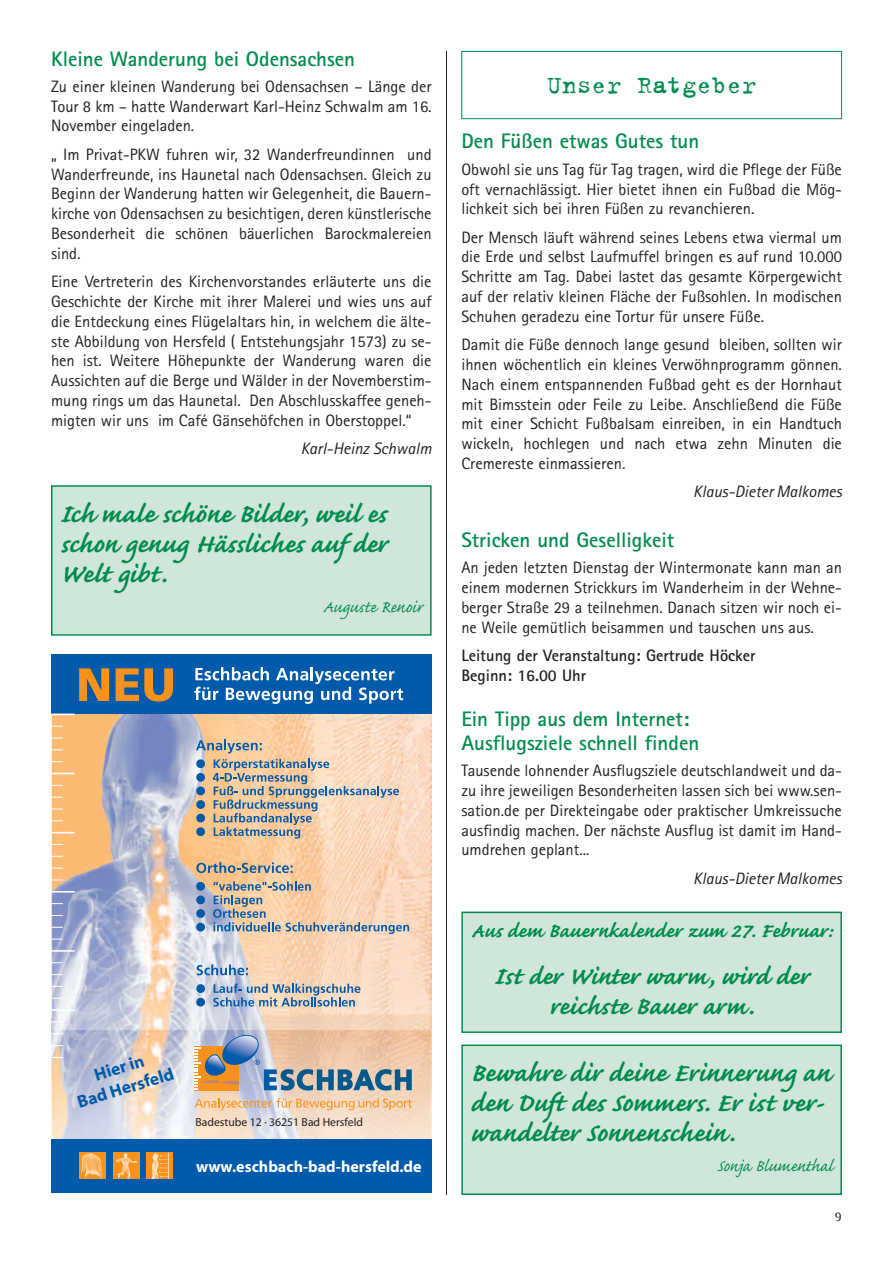
<style>
.page{position:relative;width:893px;height:1263px;background:#fff}
.page>*{position:absolute;margin:0;border:0;box-sizing:border-box;transform-origin:0 0}
.t1{font:700 33px/30px "Caflisch Script";letter-spacing:-.005em;color:#008c4e}
.t2{font:700 31.5px/30px "Caflisch Script";color:#008c4e;text-align:center}
.t3{font:27px "Trixie";color:#008c4e}
.t4{font:700 25.5px "Caflisch Script";color:#008c4e}
.t5{font:700 21px/24px "Rotis Sans Serif";color:#008c4e}
.t6{font:21px "Caflisch Script";color:#008c4e}
.t7{font:700 17.55px/21px "Myriad";color:#015aaa;text-align:center}
.t8{font:16.5px/19.8px "Rotis Sans Serif";color:#231f20;text-align:justify}
.t9{font:italic 16.5px "Rotis Sans Serif";color:#231f20}
.t10{font:700 16.5px/19.8px "Rotis Sans Serif";color:#231f20}
.t11{font:700 16.05px "Myriad";color:#fff}
.t12{font:13.5px "Rotis Semi Serif";color:#231f20}
.t13{font:11.7px "Myriad";color:#231f20}
</style>
<div class="page">
<hr style="left:446px;top:51px;width:1px;height:1144px;background:#231f20">
<div style="left:461px;top:51px;width:381px;height:68px;border:1px solid #008c4e"></div>
<img style="left:384px;top:1030px;width:47px;height:110px">
<img style="left:51px;top:1019px;width:333px;height:121px">
<img style="left:52px;top:714px;width:379px;height:316px">
<div style="left:51px;top:655px;width:381px;height:59px;background:#015aaa"></div>
<div style="left:51px;top:1140px;width:381px;height:53px;background:#015aaa"></div>
<hr style="left:51px;top:713px;width:24px;height:2px;background:#fff">
<svg style="left:52px;top:773px;width:23px;height:1px"></svg>
<svg style="left:51px;top:726px;width:12px;height:1px"></svg>
<svg style="left:51px;top:738px;width:12px;height:1px"></svg>
<svg style="left:51px;top:749px;width:12px;height:1px"></svg>
<svg style="left:52px;top:832px;width:23px;height:1px"></svg>
<svg style="left:51px;top:797px;width:12px;height:1px"></svg>
<svg style="left:51px;top:808px;width:12px;height:1px"></svg>
<svg style="left:51px;top:820px;width:12px;height:1px"></svg>
<svg style="left:52px;top:891px;width:23px;height:1px"></svg>
<svg style="left:51px;top:868px;width:12px;height:1px"></svg>
<svg style="left:51px;top:879px;width:12px;height:1px"></svg>
<hr style="left:51px;top:950px;width:24px;height:2px;background:#fff">
<svg style="left:51px;top:939px;width:12px;height:1px"></svg>
<hr style="left:51px;top:1009px;width:24px;height:2px;background:#fff">
<svg style="left:51px;top:1021px;width:12px;height:1px"></svg>
<svg style="left:51px;top:1033px;width:12px;height:1px"></svg>
<svg style="left:51px;top:1045px;width:12px;height:1px"></svg>
<svg style="left:51px;top:1057px;width:12px;height:1px"></svg>
<svg style="left:79px;top:668px;width:30px;height:33px"></svg>
<svg style="left:116px;top:668px;width:57px;height:33px"></svg>
<div style="left:194px;top:1046px;width:45px;height:45px;background:#f7931d"></div>
<img style="left:264px;top:1069px;width:13px;height:21px">
<img style="left:281px;top:1069px;width:14px;height:21px">
<img style="left:297px;top:1069px;width:16px;height:21px">
<img style="left:317px;top:1069px;width:17px;height:21px">
<img style="left:338px;top:1069px;width:54px;height:21px">
<img style="left:395px;top:1069px;width:17px;height:21px">
<svg style="left:195px;top:1098px;width:217px;height:12px;background:#edc7a0"></svg>
<svg style="left:194px;top:1033px;width:69px;height:56px"></svg>
<svg style="left:196px;top:740px;width:66px;height:13px"></svg>
<svg style="left:196px;top:759px;width:9px;height:77px"></svg>
<svg style="left:213px;top:759px;width:186px;height:80px;background:#d2bfad"></svg>
<svg style="left:196px;top:862px;width:97px;height:11px"></svg>
<svg style="left:196px;top:882px;width:9px;height:49px"></svg>
<svg style="left:213px;top:881px;width:196px;height:53px;background:#d6c1b0"></svg>
<svg style="left:197px;top:964px;width:51px;height:11px"></svg>
<svg style="left:196px;top:984px;width:9px;height:22px"></svg>
<svg style="left:213px;top:983px;width:147px;height:23px;background:#a8b2be"></svg>
<img style="left:146px;top:1152px;width:27px;height:27px">
<div style="left:113px;top:1152px;width:27px;height:27px;background:#f7931d"></div>
<img style="left:116px;top:1153px;width:21px;height:26px">
<img style="left:79px;top:1152px;width:27px;height:27px">
<svg style="left:194px;top:667px;width:209px;height:37px"></svg>
<div style="left:463px;top:1046px;width:377px;height:147px;background:#d1e6da"></div>
<div style="left:461px;top:1044px;width:381px;height:151px;border:2px solid #008c4e"></div>
<div style="left:53px;top:487px;width:377px;height:147px;background:#d1e6da"></div>
<div style="left:51px;top:485px;width:381px;height:151px;border:2px solid #008c4e"></div>
<div style="left:463px;top:913px;width:377px;height:118px;background:#d1e6da"></div>
<div style="left:461px;top:911px;width:381px;height:122px;border:2px solid #008c4e"></div>
<p class="t5" style="left:51px;top:49px;width:306px">Kleine Wanderung bei Odensachsen</p>
<p class="t8" style="left:51px;top:78px;width:382px">Zu einer kleinen Wanderung bei Odensachsen – Länge der Tour 8 km – hatte Wanderwart Karl-Heinz Schwalm am 16.<br>November eingeladen.</p>
<p class="t8" style="left:51px;top:146px;width:382px">„ Im Privat-PKW fuhren wir, 32 Wanderfreundinnen und Wanderfreunde, ins Haunetal nach Odensachsen. Gleich zu Beginn der Wanderung hatten wir Gelegenheit, die Bauern&shy;kirche von Odensachsen zu besichtigen, deren künstlerische Besonderheit die schönen bäuerlichen Barockmalereien sind.</p>
<p class="t8" style="left:51px;top:273px;width:382px">Eine Vertreterin des Kirchenvorstandes erläuterte uns die Geschichte der Kirche mit ihrer Malerei und wies uns auf die Entdeckung eines Flügelaltars hin, in welchem die älte&shy;ste Abbildung von Hersfeld ( Entstehungsjahr 1573) zu se&shy;hen ist. Weitere Höhepunkte der Wanderung waren die Aussichten auf die Berge und Wälder in der Novemberstim&shy;mung rings um das Haunetal. Den Abschlusskaffee geneh&shy;migten wir uns im Café Gänsehöfchen in Oberstoppel.“</p>
<p class="t9" style="left:301px;top:443px;width:132px">Karl-Heinz Schwalm</p>
<h1 class="t1" style="left:60px;top:496px;width:329px;text-align:justify">Ich male schöne Bilder, weil es schon genug Hässliches auf der Welt gibt.</h1>
<p class="t6" style="left:323px;top:593px;width:101px">Auguste Renoir</p>
<p class="t7" style="left:69px;top:1073px;width:101px;rotate:-17deg">Hier in<br>Bad Hersfeld</p>
<p class="t13" style="left:196px;top:1117px;width:169px">Badestube 12 · 36251 Bad Hersfeld</p>
<p class="t11" style="left:196px;top:1161px;width:227px">www.eschbach-bad-hersfeld.de</p>
<h3 class="t3" style="left:547px;top:68px;width:211px">Unser Ratgeber</h3>
<p class="t5" style="left:461px;top:131px;width:239px">Den Füßen etwas Gutes tun</p>
<p class="t8" style="left:461px;top:161px;width:382px">Obwohl sie uns Tag für Tag tragen, wird die Pflege der Füße oft vernachlässigt. Hier bietet ihnen ein Fußbad die Mög&shy;lichkeit sich bei ihren Füßen zu revanchieren.</p>
<p class="t8" style="left:461px;top:229px;width:382px">Der Mensch läuft während seines Lebens etwa viermal um die Erde und selbst Laufmuffel bringen es auf rund 10.000<br>Schritte am Tag. Dabei lastet das gesamte Körpergewicht auf der relativ kleinen Fläche der Fußsohlen. In modischen Schuhen geradezu eine Tortur für unsere Füße.</p>
<p class="t8" style="left:461px;top:336px;width:382px">Damit die Füße dennoch lange gesund bleiben, sollten wir ihnen wöchentlich ein kleines Verwöhnprogramm gönnen.<br>Nach einem entspannenden Fußbad geht es der Hornhaut mit Bimsstein oder Feile zu Leibe. Anschließend die Füße mit einer Schicht Fußbalsam einreiben, in ein Handtuch wickeln, hochlegen und nach etwa zehn Minuten die Cremereste einmassieren.</p>
<p class="t9" style="left:693px;top:486px;width:150px">Klaus-Dieter Malkomes</p>
<p class="t5" style="left:461px;top:530px;width:214px">Stricken und Geselligkeit</p>
<p class="t8" style="left:461px;top:559px;width:382px">An jeden letzten Dienstag der Wintermonate kann man an einem modernen Strickkurs im Wanderheim in der Wehne&shy;berger Straße 29 a teilnehmen. Danach sitzen wir noch ei&shy;ne Weile gemütlich beisammen und tauschen uns aus.</p>
<p class="t10" style="left:461px;top:647px;width:296px">Leitung der Veranstaltung: Gertrude Höcker<br>Beginn: 16.00 Uhr</p>
<p class="t5" style="left:461px;top:709px;width:239px">Ein Tipp aus dem Internet:<br>Ausflugsziele schnell finden</p>
<p class="t8" style="left:461px;top:762px;width:382px">Tausende lohnender Ausflugsziele deutschlandweit und da&shy;zu ihre jeweiligen Besonderheiten lassen sich bei www.sen&shy;sation.de per Direkteingabe oder praktischer Umkreissuche ausfindig machen. Der nächste Ausflug ist damit im Hand&shy;umdrehen geplant...</p>
<p class="t9" style="left:693px;top:872px;width:150px">Klaus-Dieter Malkomes</p>
<h3 class="t4" style="left:471px;top:913px;width:363px">Aus dem Bauernkalender zum 27. Februar:</h3>
<h2 class="t2" style="left:494px;top:958px;width:316px">Ist der Winter warm, wird der reichste Bauer arm.</h2>
<h1 class="t1" style="left:470px;top:1055px;width:362px">Bewahre dir deine Erinnerung an den Duft des Sommers. Er ist ver&shy;wandelter Sonnenschein.</h1>
<p class="t6" style="left:717px;top:1152px;width:117px">Sonja Blumenthal</p>
<p class="t12" style="left:835px;top:1212px;width:9px">9</p>
</div>
